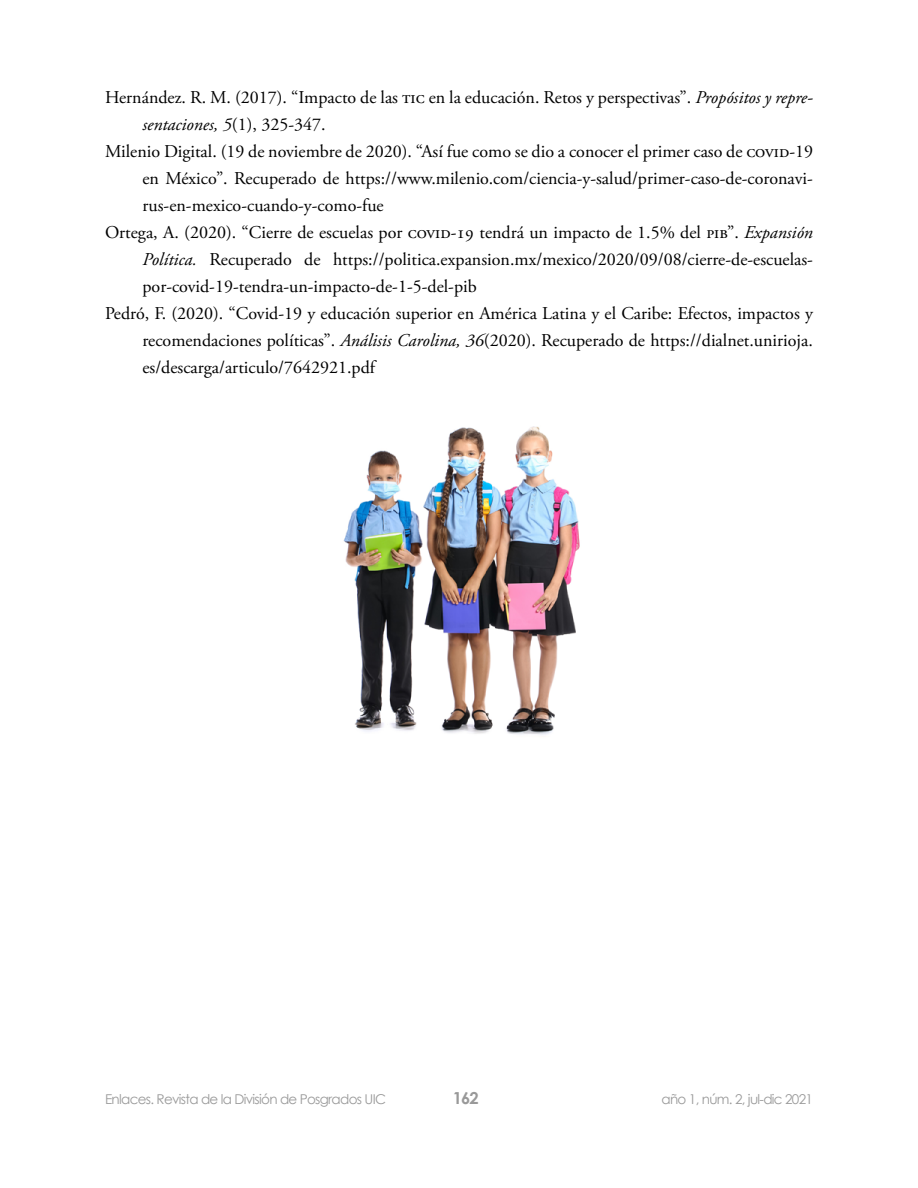
<style>
.page{position:relative;width:918px;height:1188px;background:#fff}
.page>*{position:absolute;margin:0;border:0;box-sizing:border-box;transform-origin:0 0}
.t1{font:18px "Adobe Garamond Pro";color:#000}
.t2{font:italic 18px "Adobe Garamond Pro";color:#000}
.t3{font:700 16.5px "Century Gothic";color:#999}
.t4{font:13.5px "Century Gothic";letter-spacing:-.05em;color:#999}
.s1{font-style:italic}
.s2{font-style:normal}
</style>
<div class="page">
<img style="left:343px;top:426px;width:237px;height:309px">
<p class="t1" style="left:105px;top:87px;width:709px">Hernández. R. M. (2017). “Impacto de las tic en la educación. Retos y perspectivas”. <span class="s1">Propósitos y repre-</span></p>
<p class="t2" style="left:142px;top:114px;width:185px">sentaciones, 5<span class="s2">(1), 325-347.</span></p>
<p class="t1" style="left:105px;top:141px;width:710px">Milenio Digital. (19 de noviembre de 2020). “Así fue como se dio a conocer el primer caso de covid-19</p>
<p class="t1" style="left:142px;top:168px;width:672px">en México”. Recuperado de https://www.milenio.com/ciencia-y-salud/primer-caso-de-coronavi-</p>
<p class="t1" style="left:142px;top:195px;width:243px">rus-en-mexico-cuando-y-como-fue</p>
<p class="t1" style="left:105px;top:222px;width:709px">Ortega, A. (2020). “Cierre de escuelas por covid-19 tendrá un impacto de 1.5% del pib”. <span class="s1">Expansión</span></p>
<p class="t1" style="left:142px;top:249px;width:672px"><span class="s1">Política.</span> Recuperado de https://politica.expansion.mx/mexico/2020/09/08/cierre-de-escuelas-</p>
<p class="t1" style="left:142px;top:276px;width:336px">por-covid-19-tendra-un-impacto-de-1-5-del-pib</p>
<p class="t1" style="left:105px;top:303px;width:709px">Pedró, F. (2020). “Covid-19 y educación superior en América Latina y el Caribe: Efectos, impactos y</p>
<p class="t1" style="left:142px;top:330px;width:672px">recomendaciones políticas”. <span class="s1">Análisis Carolina, 36</span>(2020). Recuperado de https://dialnet.unirioja.</p>
<p class="t1" style="left:142px;top:357px;width:234px">es/descarga/articulo/7642921.pdf</p>
<p class="t4" style="left:105px;top:1091px;width:283px">Enlaces. Revista de la División de Posgrados UIC</p>
<p class="t3" style="left:453px;top:1087px;width:28px">162</p>
<p class="t4" style="left:662px;top:1091px;width:153px">año 1, núm. 2, jul-dic 2021</p>
</div>
